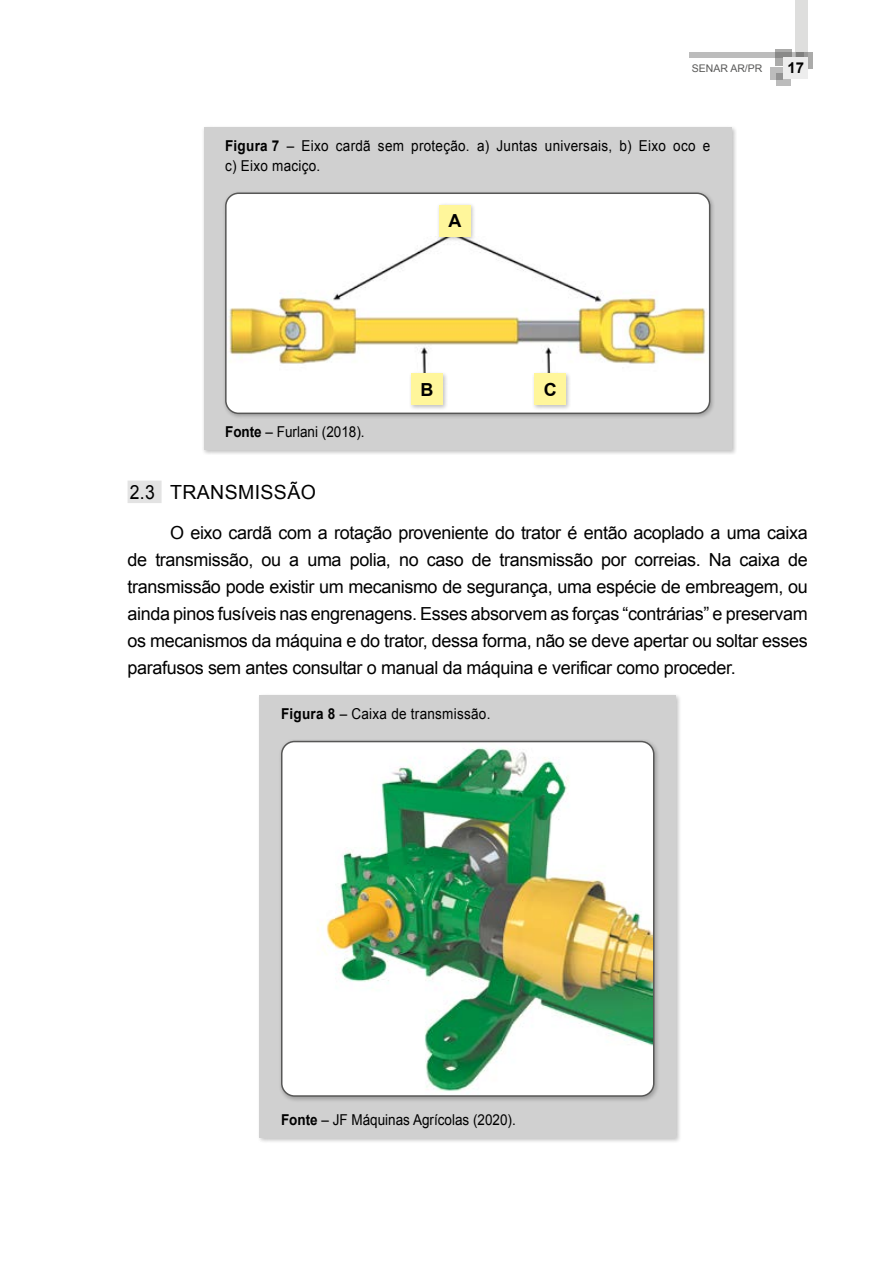
<style>
.page{position:relative;width:893px;height:1263px;background:#fff}
.page>*{position:absolute;margin:0;border:0;box-sizing:border-box;transform-origin:0 0}
.t1{font:19.5px "Arial";letter-spacing:.02em;color:#000;scale:.9 1}
.t2{font:18px/27px "Arial";letter-spacing:-.02em;color:#000;text-align:justify}
.t3{font:700 18px "Arial";color:#000}
.t4{font:15px/19.5px "Arial";letter-spacing:.02em;color:#000;scale:.9 1}
.t5{font:15px "Arial";color:#000;scale:.9 1}
.t6{font:700 15px "Arial";color:#000}
.t7{font:10.5px "Arial";color:#575756}
.s1{font-weight:700}
</style>
<div class="page">
<svg style="left:776px;top:73px;width:15px;height:12px"></svg>
<svg style="left:770px;top:67px;width:12px;height:12px"></svg>
<div style="left:796px;top:52px;width:17px;height:16px;background:#ababaa"></div>
<svg style="left:775px;top:50px;width:17px;height:16px"></svg>
<svg style="left:689px;top:52px;width:107px;height:6px"></svg>
<svg style="left:796px;top:0;width:12px;height:58px"></svg>
<div style="left:784px;top:58px;width:24px;height:21px;background:#ededed"></div>
<div style="left:128px;top:481px;width:34px;height:22px;background:#e3e3e3"></div>
<div style="left:201px;top:126px;width:536px;height:329px;background:#000;opacity:.25"></div>
<div style="left:204px;top:128px;width:528px;height:322px;background:#d0d0d0"></div>
<div style="left:222px;top:191px;width:493px;height:228px;background:#000;opacity:.25"></div>
<div style="left:226px;top:193px;width:484px;height:220px;background:#fff;border-radius:13px"></div>
<img style="left:229px;top:236px;width:478px;height:135px">
<div style="left:436px;top:203px;width:41px;height:39px;background:#000;opacity:.25"></div>
<div style="left:439px;top:205px;width:32px;height:32px;background:#fff69b"></div>
<div style="left:408px;top:371px;width:41px;height:40px;background:#000;opacity:.25"></div>
<div style="left:411px;top:373px;width:32px;height:32px;background:#fff69b"></div>
<div style="left:531px;top:371px;width:41px;height:40px;background:#000;opacity:.25"></div>
<div style="left:534px;top:373px;width:32px;height:32px;background:#fff69b"></div>
<div style="left:225px;top:192px;width:485px;height:222px;border:2px solid #575756;border-radius:13px"></div>
<div style="left:257px;top:693px;width:424px;height:450px;background:#000;opacity:.25"></div>
<div style="left:260px;top:695px;width:416px;height:442px;background:#d0d0d0"></div>
<div style="left:278px;top:739px;width:382px;height:363px;background:#000;opacity:.25"></div>
<img style="left:282px;top:741px;width:372px;height:354px">
<div style="left:281px;top:741px;width:373px;height:356px;border:2px solid #575756;border-radius:13px"></div>
<p class="t7" style="left:692px;top:61px;width:72px">SENAR AR/PR</p>
<p class="t6" style="left:787px;top:57px;width:18px">17</p>
<p class="t4" style="left:225px;top:136px;width:541px"><span class="s1">Figura 7</span> – Eixo cardã sem proteção. a) Juntas universais, b) Eixo oco e c) Eixo maciço.</p>
<p class="t3" style="left:449px;top:209px;width:14px">A</p>
<p class="t5" style="left:225px;top:422px;width:157px"><span class="s1">Fonte</span> – Furlani (2018).</p>
<p class="t3" style="left:420px;top:378px;width:14px">B</p>
<p class="t3" style="left:544px;top:378px;width:14px">C</p>
<p class="t1" style="left:130px;top:479px;width:208px">2.3 TRANSMISSÃO</p>
<p class="t2" style="left:128px;top:519px;width:682px;text-indent:43px">O eixo cardã com a rotação proveniente do trator é então acoplado a uma caixa de transmissão, ou a uma polia, no caso de transmissão por correias. Na caixa de transmissão pode existir um mecanismo de segurança, uma espécie de embreagem, ou ainda pinos fusíveis nas engrenagens. Esses absorvem as forças “contrárias” e preservam os mecanismos da máquina e do trator, dessa forma, não se deve apertar ou soltar esses parafusos sem antes consultar o manual da máquina e verificar como proceder.</p>
<p class="t4" style="left:281px;top:704px;width:234px"><span class="s1">Figura 8</span> – Caixa de transmissão.</p>
<p class="t5" style="left:281px;top:1110px;width:262px"><span class="s1">Fonte</span> – JF Máquinas Agrícolas (2020).</p>
</div>
